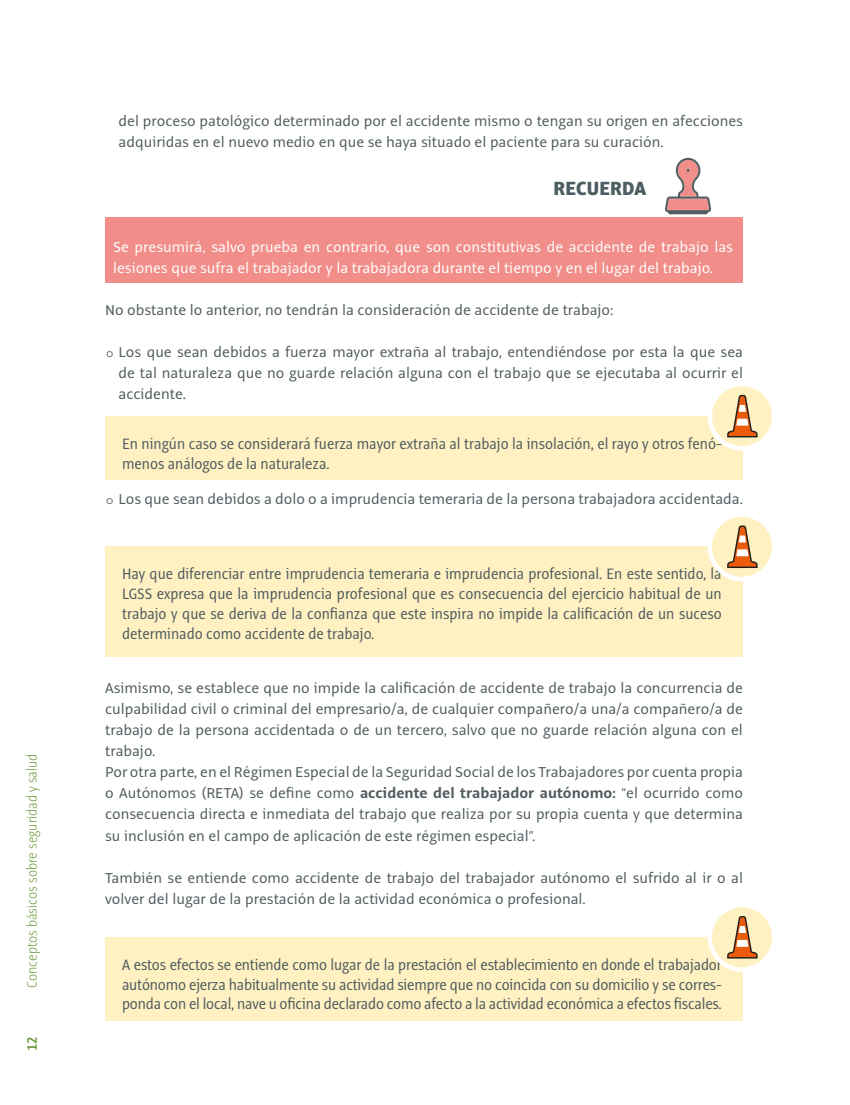
<style>
.page{position:relative;width:850px;height:1105px;background:#fff}
.page>*{position:absolute;margin:0;border:0;box-sizing:border-box;transform-origin:0 0}
.t1{font:800 21px "Alto Pro Con";color:#4d5e63}
.t2{font:16.5px/19.8px "Alto Pro Con";color:#505c5f;text-align:justify}
.texto{font:15.75px/21px "Alto Pro";color:#505c5f;text-align:justify}
.texto-2{font:15.75px/21px "Alto Pro";color:#fff}
.t3{font:200 15px "Alto Pro Con";color:#64922f}
.t4{font:600 15px "Alto Pro Con";color:#64922f}
.s1{color:#fff}
.s2{font-family:"Alto Pro Con";font-size:12px}
.s3{font-weight:700}
</style>
<div class="page">
<div style="left:105px;top:416px;width:638px;height:63px;background:#fff1c2"></div>
<svg style="left:710px;top:384px;width:64px;height:64px;fill:#fff1c2"></svg>
<div style="left:707px;top:381px;width:69px;height:69px;border:4px solid #fff;border-radius:50%"></div>
<svg style="left:727px;top:395px;width:30px;height:42px"></svg>
<div style="left:105px;top:937px;width:638px;height:83px;background:#fff1c2"></div>
<svg style="left:710px;top:905px;width:64px;height:64px;fill:#fff1c2"></svg>
<div style="left:707px;top:902px;width:69px;height:69px;border:4px solid #fff;border-radius:50%"></div>
<svg style="left:727px;top:916px;width:30px;height:42px"></svg>
<div style="left:105px;top:546px;width:638px;height:111px;background:#fff1c2"></div>
<svg style="left:710px;top:514px;width:64px;height:65px;fill:#fff1c2"></svg>
<div style="left:707px;top:512px;width:69px;height:69px;border:4px solid #fff;border-radius:50%"></div>
<svg style="left:727px;top:525px;width:30px;height:43px"></svg>
<div style="left:105px;top:217px;width:638px;height:66px;background:#f18e8a"></div>
<svg style="left:665px;top:158px;width:46px;height:56px"></svg>
<p class="t3" style="left:23px;top:988px;width:236px;rotate:-90deg">Conceptos básicos sobre seguridad y salud</p>
<p class="t4" style="left:23px;top:1050px;width:16px;rotate:-90deg">12</p>
<p class="texto" style="left:119px;top:111px;width:626px">del proceso patológico determinado por el accidente mismo o tengan su origen en afecciones adquiridas en el nuevo medio en que se haya situado el paciente para su curación.<span class="s1">S</span></p>
<p class="t1" style="left:553px;top:176px;width:94px">RECUERDA</p>
<p class="texto-2" style="left:113px;top:237px;width:621px">Se presumirá, salvo prueba en contrario, que son constitutivas de accidente de trabajo las lesiones que sufra el trabajador y la trabajadora durante el tiempo y en el lugar del trabajo.</p>
<p class="texto" style="left:105px;top:300px;width:510px">No obstante lo anterior, no tendrán la consideración de accidente de trabajo:</p>
<p class="texto" style="left:119px;top:342px;width:626px;text-indent:-12px"><span class="s2">○</span> Los que sean debidos a fuerza mayor extraña al trabajo, entendiéndose por esta la que sea de tal naturaleza que no guarde relación alguna con el trabajo que se ejecutaba al ocurrir el accidente.</p>
<p class="t2" style="left:122px;top:433px;width:601px">En ningún caso se considerará fuerza mayor extraña al trabajo la insolación, el rayo y otros fenó&shy;menos análogos de la naturaleza.</p>
<p class="texto" style="left:107px;top:489px;width:638px"><span class="s2">○</span> Los que sean debidos a dolo o a imprudencia temeraria de la persona trabajadora accidentada.</p>
<p class="t2" style="left:122px;top:564px;width:601px">Hay que diferenciar entre imprudencia temeraria e imprudencia profesional. En este sentido, la LGSS expresa que la imprudencia profesional que es consecuencia del ejercicio habitual de un trabajo y que se deriva de la confianza que este inspira no impide la calificación de un suceso determinado como accidente de trabajo.</p>
<p class="texto" style="left:105px;top:678px;width:639px">Asimismo, se establece que no impide la calificación de accidente de trabajo la concurrencia de culpabilidad civil o criminal del empresario/a, de cualquier compañero/a una/a compañero/a de trabajo de la persona accidentada o de un tercero, salvo que no guarde relación alguna con el trabajo.</p>
<p class="texto" style="left:105px;top:762px;width:639px">Por otra parte, en el Régimen Especial de la Seguridad Social de los Trabajadores por cuenta propia o Autónomos (RETA) se define como <span class="s3">accidente del trabajador autónomo:</span> “el ocurrido como consecuencia directa e inmediata del trabajo que realiza por su propia cuenta y que determina su inclusión en el campo de aplicación de este régimen especial”.</p>
<p class="texto" style="left:105px;top:867px;width:639px">También se entiende como accidente de trabajo del trabajador autónomo el sufrido al ir o al volver del lugar de la prestación de la actividad económica o profesional.</p>
<p class="t2" style="left:122px;top:954px;width:601px">A estos efectos se entiende como lugar de la prestación el establecimiento en donde el trabajador autónomo ejerza habitualmente su actividad siempre que no coincida con su domicilio y se corres&shy;ponda con el local, nave u oficina declarado como afecto a la actividad económica a efectos fiscales.</p>
</div>
